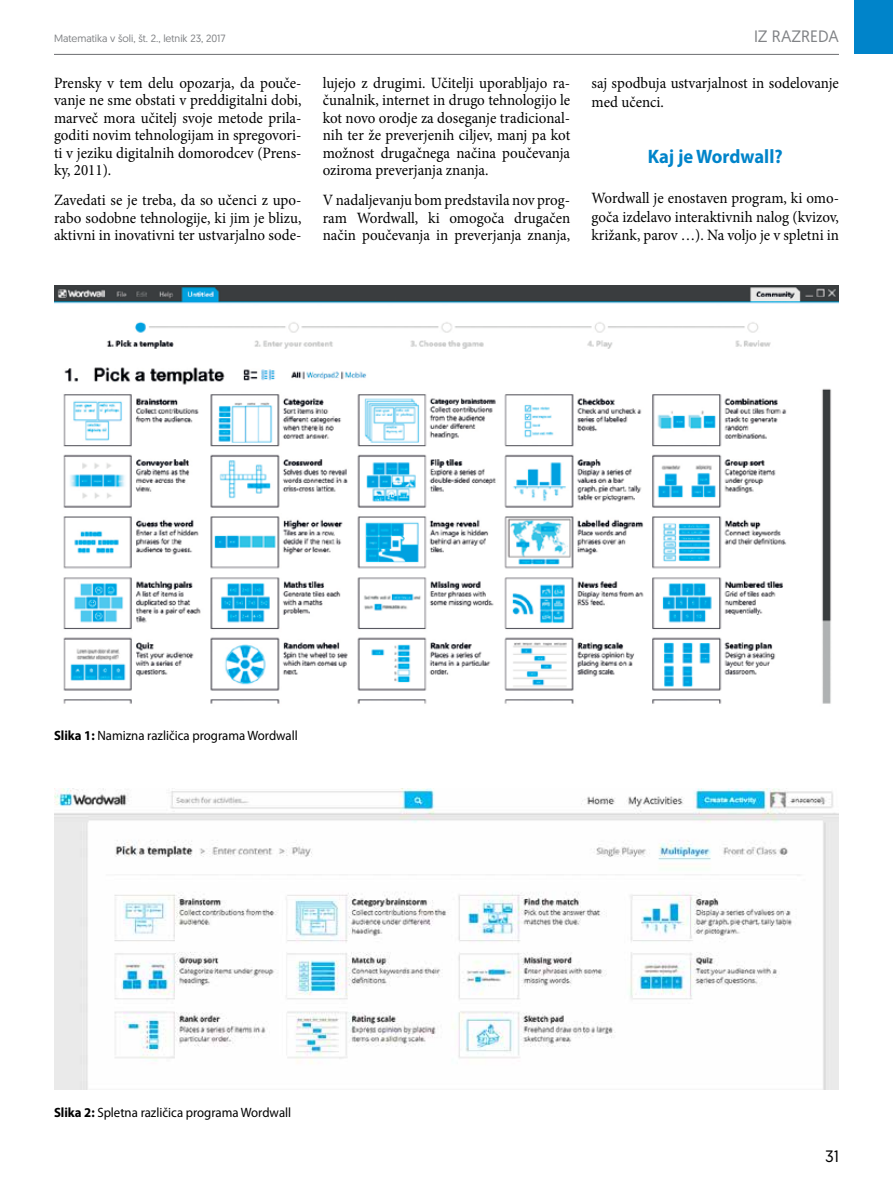
<style>
.page{position:relative;width:893px;height:1191px;background:#fff}
.page>*{position:absolute;margin:0;border:0;box-sizing:border-box;transform-origin:0 0}
.t1{font:700 19.5px "Myriad Pro";color:#0084ca;scale:.95 1}
.t2{font:16.5px "Geomanist";color:#808285}
.t3{font:16.5px "Geomanist";color:#000}
.t4{font:15.75px/17.4px "Minion Pro";color:#000;text-align:justify;scale:.95 1}
.t5{font:13.5px "Myriad Pro";color:#000;scale:.95 1}
.t6{font:10.5px "Geomanist";color:#808285}
.s1{font-weight:700}
</style>
<div class="page">
<hr style="left:54px;top:54px;width:785px;height:1px;background:#6d6e71">
<div style="left:855px;top:0;width:38px;height:54px;background:#0084ca"></div>
<img style="left:54px;top:286px;width:785px;height:418px">
<img style="left:54px;top:788px;width:785px;height:302px">
<p class="t6" style="left:54px;top:31px;width:173px">Matematika v šoli, št. 2., letnik 23, 2017</p>
<p class="t4" style="left:54px;top:74px;width:262px">Prensky v tem delu opozarja, da pouče&shy;vanje ne sme obstati v preddigitalni dobi, marveč mora učitelj svoje metode prila&shy;goditi novim tehnologijam in spregovori&shy;ti v jeziku digitalnih domorodcev (Prens&shy;ky, 2011).</p>
<p class="t4" style="left:54px;top:192px;width:262px">Zavedati se je treba, da so učenci z upo&shy;rabo sodobne tehnologije, ki jim je blizu, aktivni in inovativni ter ustvarjalno sode-</p>
<p class="t4" style="left:323px;top:74px;width:262px">lujejo z drugimi. Učitelji uporabljajo ra&shy;čunalnik, internet in drugo tehnologijo le kot novo orodje za doseganje tradicional&shy;nih ter že preverjenih ciljev, manj pa kot možnost drugačnega načina poučevanja oziroma preverjanja znanja.</p>
<p class="t4" style="left:323px;top:192px;width:262px">V nadaljevanju bom predstavila nov prog&shy;ram Wordwall, ki omogoča drugačen način poučevanja in preverjanja znanja,</p>
<p class="t2" style="left:754px;top:26px;width:86px">IZ RAZREDA</p>
<p class="t4" style="left:591px;top:74px;width:262px;line-height:18.6px">saj spodbuja ustvarjalnost in sodelovanje med učenci.</p>
<p class="t1" style="left:648px;top:144px;width:144px">Kaj je Wordwall?</p>
<p class="t4" style="left:591px;top:189px;width:262px;line-height:18.6px">Wordwall je enostaven program, ki omo&shy;goča izdelavo interaktivnih nalog (kvizov, križank, parov …). Na voljo je v spletni in</p>
<p class="t5" style="left:54px;top:727px;width:258px"><span class="s1">Slika 1:</span> Namizna različica programa Wordwall</p>
<p class="t5" style="left:54px;top:1104px;width:251px"><span class="s1">Slika 2:</span> Spletna različica programa Wordwall</p>
<p class="t3" style="left:825px;top:1145px;width:15px">31</p>
</div>
